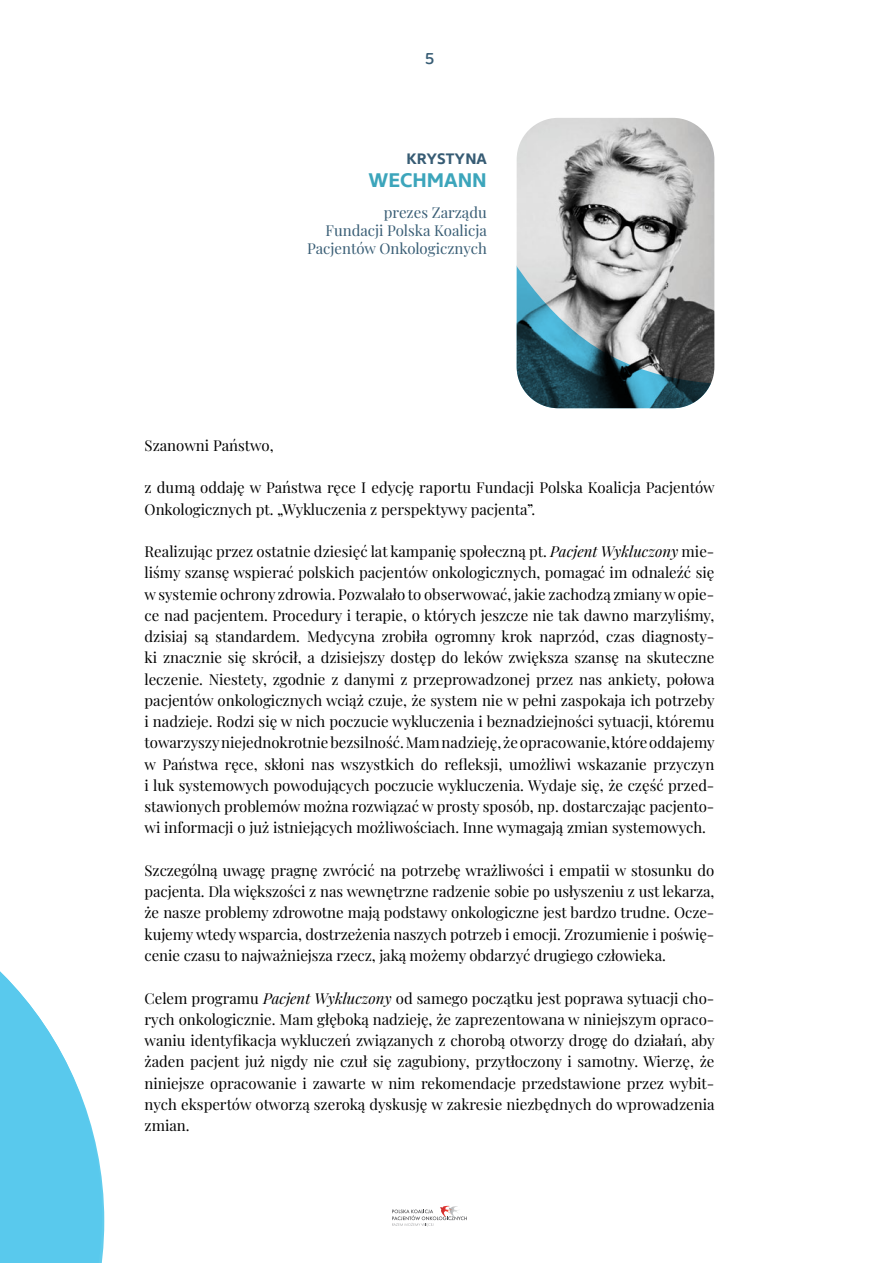
<style>
.page{position:relative;width:893px;height:1263px;background:#fff}
.page>*{position:absolute;margin:0;border:0;box-sizing:border-box;transform-origin:0 0}
.t1{font:700 19.5px "Core Sans N";color:#3ca5bb}
.t2{font:18px "Baloo Bhaijaan 2";color:#375c74}
.t3{font:15px/21.3px "Playfair Display";color:#000;text-align:justify}
.t4{font:15px/18px "Playfair Display";color:#375c74;text-align:right}
.t5{font:700 15px "Core Sans N";color:#375c74}
.s1{font-style:italic}
</style>
<div class="page">
<svg style="left:517px;top:118px;width:197px;height:290px;background:#939ea1"></svg>
<svg style="left:0;top:971px;width:104px;height:292px"></svg>
<svg style="left:392px;top:1206px;width:75px;height:20px"></svg>
<p class="t2" style="left:425px;top:47px;width:11px">5</p>
<p class="t5" style="left:407px;top:149px;width:82px">KRYSTYNA</p>
<h1 class="t1" style="left:368px;top:168px;width:120px">WECHMANN</h1>
<p class="t4" style="left:307px;top:202px;width:181px">prezes Zarządu<br>Fundacji Polska Koalicja<br>Pacjentów Onkologicznych</p>
<p class="t3" style="left:145px;top:433px;width:131px">Szanowni Państwo,</p>
<p class="t3" style="left:145px;top:476px;width:572px">z dumą oddaję w Państwa ręce I edycję raportu Fundacji Polska Koalicja Pacjentów<br>Onkologicznych pt. „Wykluczenia z perspektywy pacjenta”.</p>
<p class="t3" style="left:145px;top:539px;width:572px">Realizując przez ostatnie dziesięć lat kampanię społeczną pt. <span class="s1">Pacjent Wykluczony</span> mie&shy;liśmy szansę wspierać polskich pacjentów onkologicznych, pomagać im odnaleźć się w systemie ochrony zdrowia. Pozwalało to obserwować, jakie zachodzą zmiany w opie&shy;ce nad pacjentem. Procedury i terapie, o których jeszcze nie tak dawno marzyliśmy, dzisiaj są standardem. Medycyna zrobiła ogromny krok naprzód, czas diagnosty&shy;ki znacznie się skrócił, a dzisiejszy dostęp do leków zwiększa szansę na skuteczne leczenie. Niestety, zgodnie z danymi z przeprowadzonej przez nas ankiety, połowa pacjentów onkologicznych wciąż czuje, że system nie w pełni zaspokaja ich potrzeby i nadzieje. Rodzi się w nich poczucie wykluczenia i beznadziejności sytuacji, któremu towarzyszy niejednokrotnie bezsilność. Mam nadzieję, że opracowanie, które oddajemy w Państwa ręce, skłoni nas wszystkich do refleksji, umożliwi wskazanie przyczyn i luk systemowych powodujących poczucie wykluczenia. Wydaje się, że część przed&shy;stawionych problemów można rozwiązać w prosty sposób, np. dostarczając pacjento&shy;wi informacji o już istniejących możliwościach. Inne wymagają zmian systemowych.</p>
<p class="t3" style="left:145px;top:858px;width:571px">Szczególną uwagę pragnę zwrócić na potrzebę wrażliwości i empatii w stosunku do pacjenta. Dla większości z nas wewnętrzne radzenie sobie po usłyszeniu z ust lekarza, że nasze problemy zdrowotne mają podstawy onkologiczne jest bardzo trudne. Ocze&shy;kujemy wtedy wsparcia, dostrzeżenia naszych potrzeb i emocji. Zrozumienie i poświę&shy;cenie czasu to najważniejsza rzecz, jaką możemy obdarzyć drugiego człowieka.</p>
<p class="t3" style="left:145px;top:986px;width:572px">Celem programu <span class="s1">Pacjent Wykluczony</span> od samego początku jest poprawa sytuacji cho&shy;rych onkologicznie. Mam głęboką nadzieję, że zaprezentowana w niniejszym opraco&shy;waniu identyfikacja wykluczeń związanych z chorobą otworzy drogę do działań, aby żaden pacjent już nigdy nie czuł się zagubiony, przytłoczony i samotny. Wierzę, że niniejsze opracowanie i zawarte w nim rekomendacje przedstawione przez wybit&shy;nych ekspertów otworzą szeroką dyskusję w zakresie niezbędnych do wprowadzenia zmian.</p>
</div>
